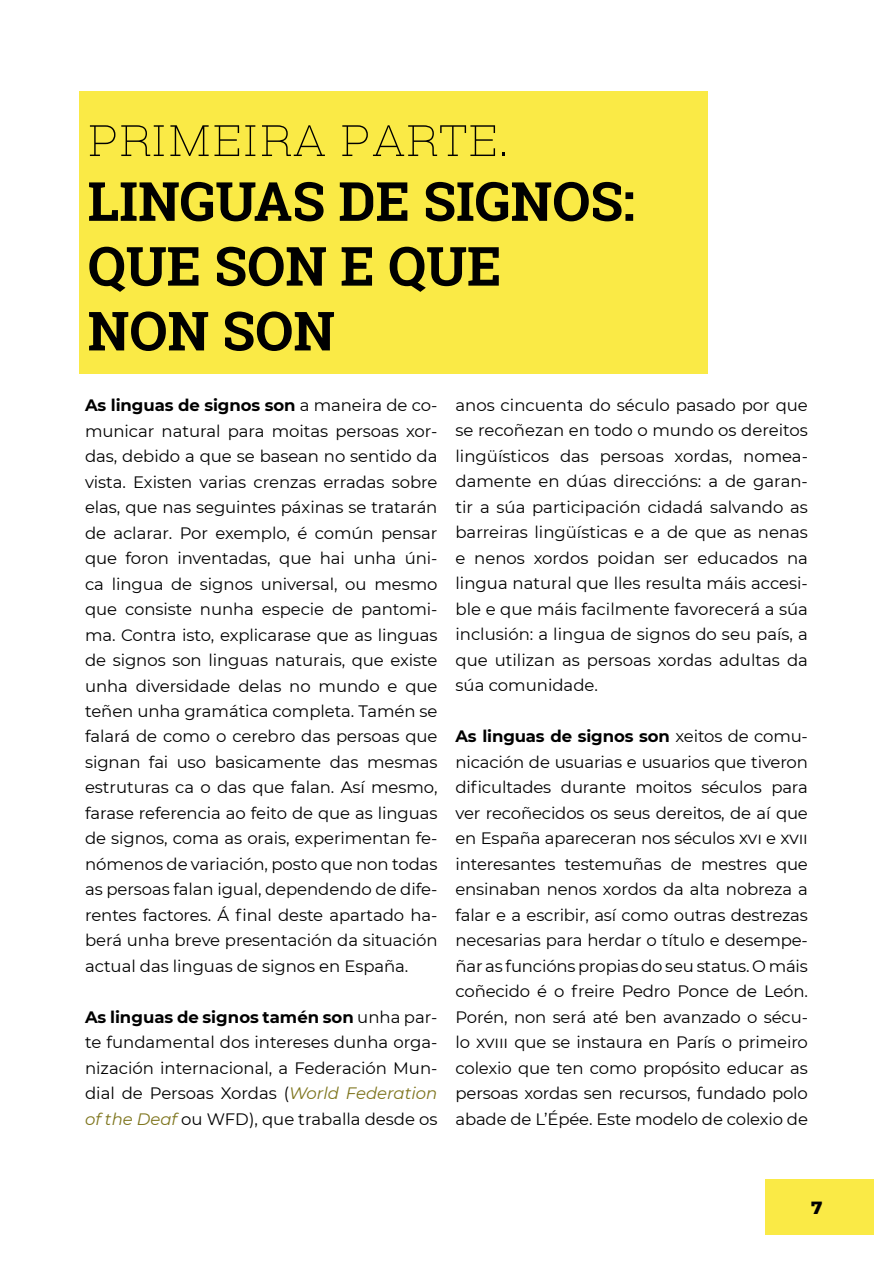
<style>
.page{position:relative;width:893px;height:1263px;background:#fff}
.page>*{position:absolute;margin:0;border:0;box-sizing:border-box;transform-origin:0 0}
.t1{font:700 54px/64.8px "Roboto Slab";color:#000}
.t2{font:100 54px "Roboto Slab";color:#000}
.t3{font:800 18px "Montserrat";color:#000}
.t4{font:16.5px/25.5px "Montserrat";letter-spacing:-.005em;color:#000;text-align:justify}
.s1{font-weight:700}
.s2{font-style:italic;color:#7e751d}
</style>
<div class="page">
<div style="left:765px;top:1179px;width:109px;height:56px;background:#faea46"></div>
<div style="left:79px;top:91px;width:629px;height:283px;background:#faea46"></div>
<h1 class="t2" style="left:88px;top:99px;width:424px">Primeira parte.</h1>
<h1 class="t1" style="left:88px;top:168px;width:549px">LINGUAS DE SIGNOS:<br>QUE SON E QUE<br>NON SON</h1>
<p class="t4" style="left:85px;top:392px;width:354px"><span class="s1">As linguas de signos son</span> a maneira de co&shy;municar natural para moitas persoas xor&shy;das, debido a que se basean no sentido da vista. Existen varias crenzas erradas sobre elas, que nas seguintes páxinas se tratarán de aclarar. Por exemplo, é común pensar que foron inventadas, que hai unha úni&shy;ca lingua de signos universal, ou mesmo que consiste nunha especie de pantomi&shy;ma. Contra isto, explicarase que as linguas de signos son linguas naturais, que existe unha diversidade delas no mundo e que teñen unha gramática completa. Tamén se falará de como o cerebro das persoas que signan fai uso basicamente das mesmas estruturas ca o das que falan. Así mesmo, farase referencia ao feito de que as linguas de signos, coma as orais, experimentan fe&shy;nómenos de variación, posto que non todas as persoas falan igual, dependendo de dife&shy;rentes factores. Á final deste apartado ha&shy;berá unha breve presentación da situación actual das linguas de signos en España.</p>
<p class="t4" style="left:85px;top:1004px;width:354px"><span class="s1">As linguas de signos tamén son</span> unha par&shy;te fundamental dos intereses dunha orga&shy;nización internacional, a Federación Mun&shy;dial de Persoas Xordas (<span class="s2">World Federation of the Deaf</span> ou WFD), que traballa desde os</p>
<p class="t4" style="left:455px;top:392px;width:354px">anos cincuenta do século pasado por que se recoñezan en todo o mundo os dereitos lingüísticos das persoas xordas, nomea&shy;damente en dúas direccións: a de garan&shy;tir a súa participación cidadá salvando as barreiras lingüísticas e a de que as nenas e nenos xordos poidan ser educados na lingua natural que lles resulta máis accesi&shy;ble e que máis facilmente favorecerá a súa inclusión: a lingua de signos do seu país, a que utilizan as persoas xordas adultas da súa comunidade.</p>
<p class="t4" style="left:455px;top:723px;width:354px"><span class="s1">As linguas de signos son</span> xeitos de comu&shy;nicación de usuarias e usuarios que tiveron dificultades durante moitos séculos para ver recoñecidos os seus dereitos, de aí que en España apareceran nos séculos xvi e xvii interesantes testemuñas de mestres que ensinaban nenos xordos da alta nobreza a falar e a escribir, así como outras destrezas necesarias para herdar o título e desempe&shy;ñar as funcións propias do seu status. O máis coñecido é o freire Pedro Ponce de León.<br>Porén, non será até ben avanzado o sécu&shy;lo xviii que se instaura en París o primeiro colexio que ten como propósito educar as persoas xordas sen recursos, fundado polo abade de L’Épée. Este modelo de colexio de</p>
<p class="t3" style="left:811px;top:1194px;width:13px">7</p>
</div>
